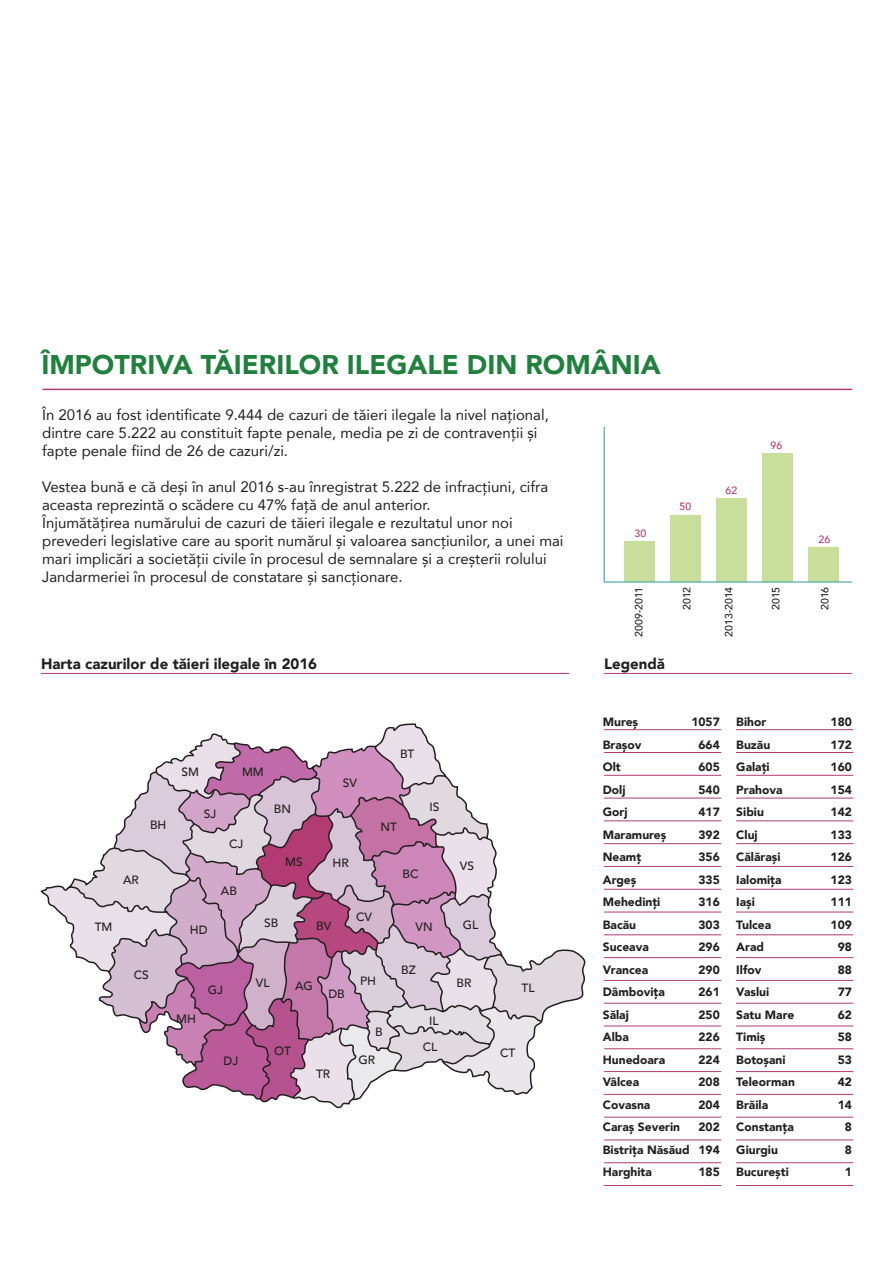
<style>
.page{position:relative;width:893px;height:1263px;background:#fff}
.page>*{position:absolute;margin:0;border:0;box-sizing:border-box;transform-origin:0 0}
.t1{font:900 27px "Avenir";color:#20813e}
.t2{font:15px/18px "Avenir";color:#231f20}
.t3{font:900 15px "Avenir";color:#231f20}
.t4{font:900 12px/22.5px "Avenir";color:#231f20}
.t5{font:500 12px/26.1px "Avenir";color:#231f20;text-align:center}
.t6{font:500 10.5px "Avenir";color:#231f20}
.t7{font:500 10.5px "Avenir";color:#b13b72}
</style>
<div class="page">
<div style="left:624px;top:541px;width:30px;height:40px;background:#c9de9a"></div>
<div style="left:670px;top:515px;width:30px;height:66px;background:#c9de9a"></div>
<div style="left:716px;top:498px;width:30px;height:83px;background:#c9de9a"></div>
<div style="left:762px;top:453px;width:30px;height:128px;background:#c9de9a"></div>
<div style="left:808px;top:547px;width:30px;height:34px;background:#c9de9a"></div>
<hr style="left:42px;top:389px;width:810px;height:1px;background:#b13b72">
<hr style="left:604px;top:582px;width:248px;height:1px;background:#239f9c">
<hr style="left:604px;top:427px;width:1px;height:155px;background:#239f9c">
<svg style="left:40px;top:723px;width:546px;height:386px"></svg>
<hr style="left:41px;top:673px;width:528px;height:1px;background:#b13b72">
<hr style="left:604px;top:673px;width:248px;height:1px;background:#b13b72">
<hr style="left:604px;top:729px;width:117px;height:1px;background:#b13b72">
<hr style="left:736px;top:729px;width:117px;height:1px;background:#b13b72">
<hr style="left:604px;top:752px;width:117px;height:1px;background:#b13b72">
<hr style="left:736px;top:752px;width:117px;height:1px;background:#b13b72">
<hr style="left:604px;top:775px;width:117px;height:1px;background:#b13b72">
<hr style="left:736px;top:775px;width:117px;height:1px;background:#b13b72">
<hr style="left:604px;top:798px;width:117px;height:1px;background:#b13b72">
<hr style="left:736px;top:798px;width:117px;height:1px;background:#b13b72">
<hr style="left:604px;top:820px;width:117px;height:1px;background:#b13b72">
<hr style="left:736px;top:820px;width:117px;height:1px;background:#b13b72">
<hr style="left:604px;top:843px;width:117px;height:1px;background:#b13b72">
<hr style="left:736px;top:843px;width:117px;height:1px;background:#b13b72">
<hr style="left:604px;top:866px;width:117px;height:1px;background:#b13b72">
<hr style="left:736px;top:866px;width:117px;height:1px;background:#b13b72">
<hr style="left:604px;top:889px;width:117px;height:1px;background:#b13b72">
<hr style="left:736px;top:889px;width:117px;height:1px;background:#b13b72">
<hr style="left:604px;top:912px;width:117px;height:1px;background:#b13b72">
<hr style="left:736px;top:912px;width:117px;height:1px;background:#b13b72">
<hr style="left:604px;top:934px;width:117px;height:1px;background:#b13b72">
<hr style="left:736px;top:934px;width:117px;height:1px;background:#b13b72">
<hr style="left:604px;top:957px;width:117px;height:1px;background:#b13b72">
<hr style="left:736px;top:957px;width:117px;height:1px;background:#b13b72">
<hr style="left:604px;top:980px;width:117px;height:1px;background:#b13b72">
<hr style="left:736px;top:980px;width:117px;height:1px;background:#b13b72">
<hr style="left:604px;top:1003px;width:117px;height:1px;background:#b13b72">
<hr style="left:736px;top:1003px;width:117px;height:1px;background:#b13b72">
<hr style="left:604px;top:1025px;width:117px;height:1px;background:#b13b72">
<hr style="left:736px;top:1025px;width:117px;height:1px;background:#b13b72">
<hr style="left:604px;top:1048px;width:117px;height:1px;background:#b13b72">
<hr style="left:736px;top:1048px;width:117px;height:1px;background:#b13b72">
<hr style="left:604px;top:1071px;width:117px;height:1px;background:#b13b72">
<hr style="left:736px;top:1071px;width:117px;height:1px;background:#b13b72">
<hr style="left:604px;top:1094px;width:117px;height:1px;background:#b13b72">
<hr style="left:736px;top:1094px;width:117px;height:1px;background:#b13b72">
<hr style="left:604px;top:1117px;width:117px;height:1px;background:#b13b72">
<hr style="left:736px;top:1117px;width:117px;height:1px;background:#b13b72">
<hr style="left:604px;top:1139px;width:117px;height:1px;background:#b13b72">
<hr style="left:736px;top:1139px;width:117px;height:1px;background:#b13b72">
<hr style="left:604px;top:1162px;width:117px;height:1px;background:#b13b72">
<hr style="left:736px;top:1162px;width:117px;height:1px;background:#b13b72">
<hr style="left:604px;top:1185px;width:117px;height:1px;background:#b13b72">
<hr style="left:736px;top:1185px;width:117px;height:1px;background:#b13b72">
<h1 class="t1" style="left:41px;top:341px;width:621px">ÎMPOTRIVA TĂIERILOR ILEGALE DIN ROMÂNIA</h1>
<p class="t2" style="left:42px;top:405px;width:508px">În 2016 au fost identificate 9.444 de cazuri de tăieri ilegale la nivel național, dintre care 5.222 au constituit fapte penale, media pe zi de contravenții și fapte penale fiind de 26 de cazuri/zi.</p>
<p class="t2" style="left:42px;top:477px;width:523px">Vestea bună e că deși în anul 2016 s-au înregistrat 5.222 de infracțiuni, cifra aceasta reprezintă o scădere cu 47% față de anul anterior.<br>Înjumătățirea numărului de cazuri de tăieri ilegale e rezultatul unor noi prevederi legislative care au sporit numărul și valoarea sancțiunilor, a unei mai mari implicări a societății civile în procesul de semnalare și a creșterii rolului Jandarmeriei în procesul de constatare și sancționare.</p>
<p class="t7" style="left:634px;top:524px;width:13px">30</p>
<p class="t7" style="left:680px;top:497px;width:13px">50</p>
<p class="t7" style="left:726px;top:481px;width:13px">62</p>
<p class="t7" style="left:771px;top:436px;width:13px">96</p>
<p class="t7" style="left:819px;top:530px;width:13px">26</p>
<p class="t6" style="left:630px;top:637px;width:52px;rotate:-90deg">2009-2011</p>
<p class="t6" style="left:678px;top:610px;width:25px;rotate:-90deg">2012</p>
<p class="t6" style="left:720px;top:637px;width:52px;rotate:-90deg">2013-2014</p>
<p class="t6" style="left:767px;top:610px;width:25px;rotate:-90deg">2015</p>
<p class="t6" style="left:816px;top:610px;width:25px;rotate:-90deg">2016</p>
<p class="t3" style="left:41px;top:651px;width:278px">Harta cazurilor de tăieri ilegale în 2016</p>
<p class="t3" style="left:604px;top:651px;width:62px">Legendă</p>
<p class="t5" style="left:150px;top:811px;width:18px">BH</p>
<p class="t5" style="left:123px;top:866px;width:17px">AR</p>
<p class="t5" style="left:182px;top:758px;width:19px">SM</p>
<p class="t5" style="left:242px;top:758px;width:23px">MM</p>
<p class="t5" style="left:204px;top:800px;width:14px">SJ</p>
<p class="t5" style="left:229px;top:830px;width:16px">CJ</p>
<p class="t5" style="left:221px;top:877px;width:18px">AB</p>
<p class="t5" style="left:274px;top:795px;width:19px">BN</p>
<p class="t5" style="left:343px;top:769px;width:16px">SV</p>
<p class="t5" style="left:285px;top:848px;width:19px">MS</p>
<p class="t5" style="left:332px;top:849px;width:18px">HR</p>
<p class="t5" style="left:95px;top:913px;width:19px">TM</p>
<p class="t5" style="left:190px;top:916px;width:19px">HD</p>
<p class="t5" style="left:264px;top:909px;width:16px">SB</p>
<p class="t5" style="left:316px;top:912px;width:17px">BV</p>
<p class="t5" style="left:356px;top:903px;width:18px">CV</p>
<p class="t5" style="left:400px;top:740px;width:16px">BT</p>
<p class="t5" style="left:380px;top:813px;width:18px">NT</p>
<p class="t5" style="left:429px;top:793px;width:12px">IS</p>
<p class="t5" style="left:402px;top:860px;width:18px">BC</p>
<p class="t5" style="left:460px;top:852px;width:16px">VS</p>
<p class="t5" style="left:415px;top:913px;width:19px">VN</p>
<p class="t5" style="left:463px;top:911px;width:17px">GL</p>
<p class="t5" style="left:134px;top:961px;width:17px">CS</p>
<p class="t5" style="left:176px;top:1005px;width:21px">MH</p>
<p class="t5" style="left:208px;top:976px;width:17px">GJ</p>
<p class="t5" style="left:224px;top:1047px;width:16px">DJ</p>
<p class="t5" style="left:256px;top:969px;width:15px">VL</p>
<p class="t5" style="left:295px;top:972px;width:19px">AG</p>
<p class="t5" style="left:328px;top:980px;width:18px">DB</p>
<p class="t5" style="left:274px;top:1037px;width:18px">OT</p>
<p class="t5" style="left:316px;top:1060px;width:16px">TR</p>
<p class="t5" style="left:360px;top:967px;width:18px">PH</p>
<p class="t5" style="left:375px;top:1018px;width:9px">B</p>
<p class="t5" style="left:359px;top:1046px;width:18px">GR</p>
<p class="t5" style="left:401px;top:956px;width:16px">BZ</p>
<p class="t5" style="left:423px;top:1007px;width:18px">IL<br>CL</p>
<p class="t5" style="left:456px;top:969px;width:16px">BR</p>
<p class="t5" style="left:522px;top:974px;width:15px">TL</p>
<p class="t5" style="left:500px;top:1039px;width:17px">CT</p>
<p class="t4" style="left:603px;top:710px;width:88px">Mureș<br>Brașov<br>Olt<br>Dolj<br>Gorj<br>Maramureș<br>Neamț<br>Argeș<br>Mehedinți<br>Bacău<br>Suceava<br>Vrancea<br>Dâmbovița<br>Sălaj<br>Alba<br>Hunedoara<br>Vâlcea<br>Covasna<br>Caraș Severin<br>Bistrița Năsăud<br>Harghita</p>
<p class="t4" style="left:691px;top:710px;width:30px;text-align:center">1057<br>664<br>605<br>540<br>417<br>392<br>356<br>335<br>316<br>303<br>296<br>290<br>261<br>250<br>226<br>224<br>208<br>204<br>202<br>194<br>185</p>
<p class="t4" style="left:736px;top:710px;width:60px">Bihor<br>Buzău<br>Galați<br>Prahova<br>Sibiu<br>Cluj<br>Călărași<br>Ialomița<br>Iași<br>Tulcea<br>Arad<br>Ilfov<br>Vaslui<br>Satu Mare<br>Timiș<br>Botoșani<br>Teleorman<br>Brăila<br>Constanța<br>Giurgiu<br>București</p>
<p class="t4" style="left:831px;top:710px;width:23px;text-align:right">180<br>172<br>160<br>154<br>142<br>133<br>126<br>123<br>111<br>109<br>98<br>88<br>77<br>62<br>58<br>53<br>42<br>14<br>8<br>8<br>1</p>
</div>
